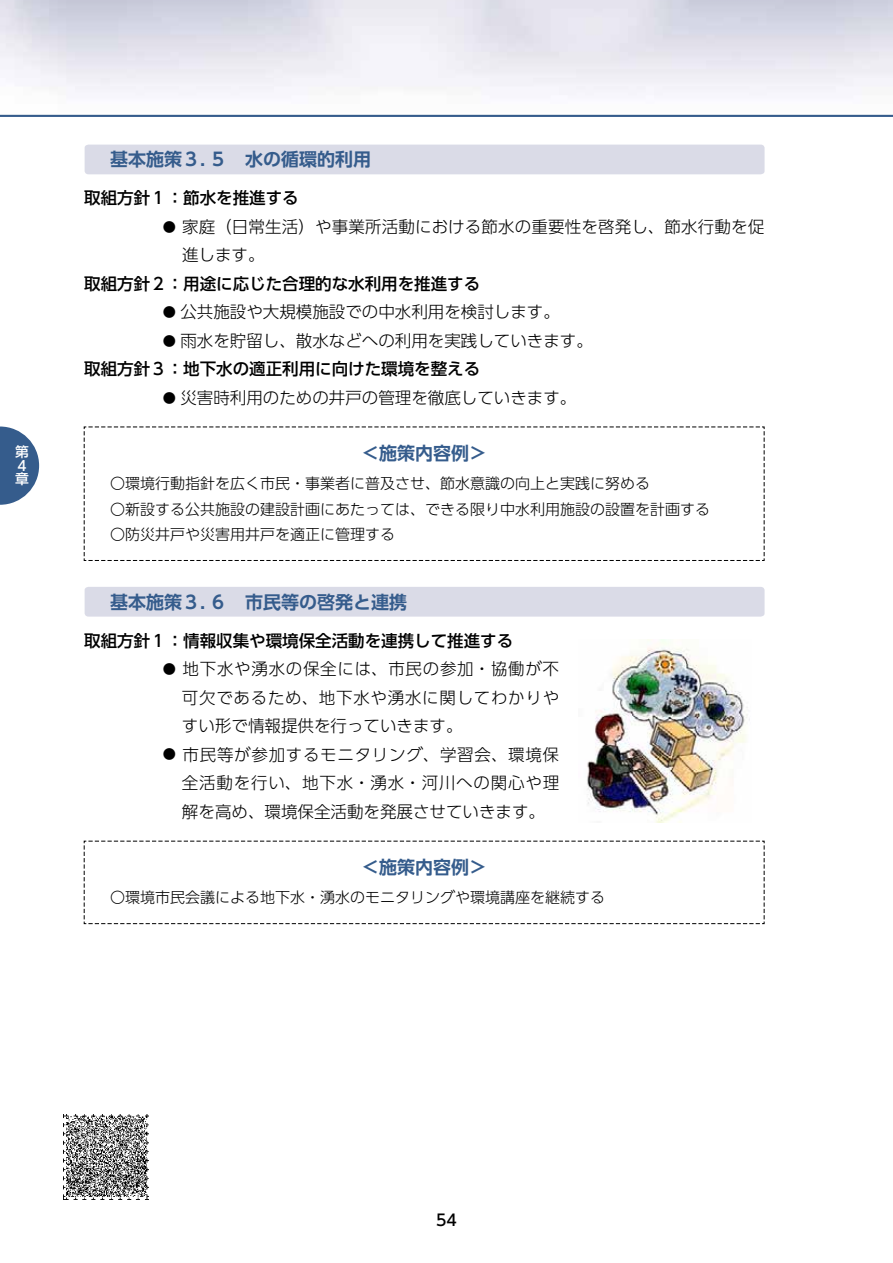
<style>
.page{position:relative;width:893px;height:1263px;background:#fff}
.page>*{position:absolute;margin:0;border:0;box-sizing:border-box;transform-origin:0 0}
.t1{font:700 18px "UD Shin Go Pro De";color:#355c8c}
.t2{font:300 16.5px/28.5px "UD Shin Go Pro";color:#000}
.t3{font:500 16.5px "UD Shin Go Pro";color:#000}
.t4{font:500 15.75px "UD Shin Go Pro";color:#000}
.t5{font:300 15px/25.5px "UD Shin Go Pro";color:#000}
.t6{font:500 13.8px/13.8px "UD Shin Go Pro";color:#fff}
.s1{font-size:13.2px}
.s2{font-weight:500}
</style>
<div class="page">
<svg style="left:0;top:426px;width:39px;height:79px"></svg>
<hr style="left:0;top:115px;width:893px;height:2px;background:#355c8c">
<img style="left:64px;top:1114px;width:85px;height:85px">
<div style="left:85px;top:145px;width:680px;height:29px;background:#dadbe7"></div>
<div style="left:85px;top:587px;width:680px;height:30px;background:#dadbe7"></div>
<svg style="left:83px;top:426px;width:682px;height:135px"></svg>
<svg style="left:83px;top:840px;width:682px;height:84px"></svg>
<img style="left:587px;top:639px;width:163px;height:184px">
<p class="t6" style="left:15px;top:444px;width:15px">第<br>4章</p>
<p class="t1" style="left:110px;top:145px;width:262px">基本施策３．５　水の循環的利用</p>
<p class="t3" style="left:84px;top:185px;width:216px">取組方針１：節水を推進する</p>
<p class="t2" style="left:182px;top:212px;width:584px;text-indent:-19px"><span class="s1">●</span> 家庭（日常生活）や事業所活動における節水の重要性を啓発し、節水行動を促進します。</p>
<p class="t3" style="left:84px;top:270px;width:398px">取組方針２：用途に応じた合理的な水利用を推進する</p>
<p class="t2" style="left:163px;top:297px;width:399px"><span class="s1">●</span> 公共施設や大規模施設での中水利用を検討します。</p>
<p class="t2" style="left:84px;top:326px;width:510px;text-indent:79px"><span class="s1">●</span> 雨水を貯留し、散水などへの利用を実践していきます。<span class="s2">取組方針３：地下水の適正利用に向けた環境を整える</span></p>
<p class="t2" style="left:163px;top:383px;width:415px"><span class="s1">●</span> 災害時利用のための井戸の管理を徹底していきます。</p>
<p class="t1" style="left:361px;top:439px;width:127px">＜施策内容例＞</p>
<p class="t5" style="left:110px;top:470px;width:601px">〇環境行動指針を広く市民・事業者に普及させ、節水意識の向上と実践に努める<br>〇新設する公共施設の建設計画にあたっては、できる限り中水利用施設の設置を計画する〇防災井戸や災害用井戸を適正に管理する</p>
<p class="t1" style="left:110px;top:587px;width:298px">基本施策３．６　市民等の啓発と連携</p>
<p class="t3" style="left:84px;top:627px;width:430px">取組方針１：情報収集や環境保全活動を連携して推進する</p>
<p class="t2" style="left:182px;top:654px;width:379px;text-align:justify;text-indent:-19px"><span class="s1">●</span> 地下水や湧水の保全には、市民の参加・協働が不可欠であるため、地下水や湧水に関してわかりやすい形で情報提供を行っていきます。</p>
<p class="t2" style="left:182px;top:739px;width:379px;text-align:justify;text-indent:-19px"><span class="s1">●</span> 市民等が参加するモニタリング、学習会、環境保全活動を行い、地下水・湧水・河川への関心や理解を高め、環境保全活動を発展させていきます。</p>
<p class="t1" style="left:361px;top:853px;width:128px">＜施策内容例＞</p>
<p class="t5" style="left:110px;top:884px;width:496px">〇環境市民会議による地下水・湧水のモニタリングや環境講座を継続する</p>
<p class="t4" style="left:436px;top:1207px;width:22px">54</p>
</div>
